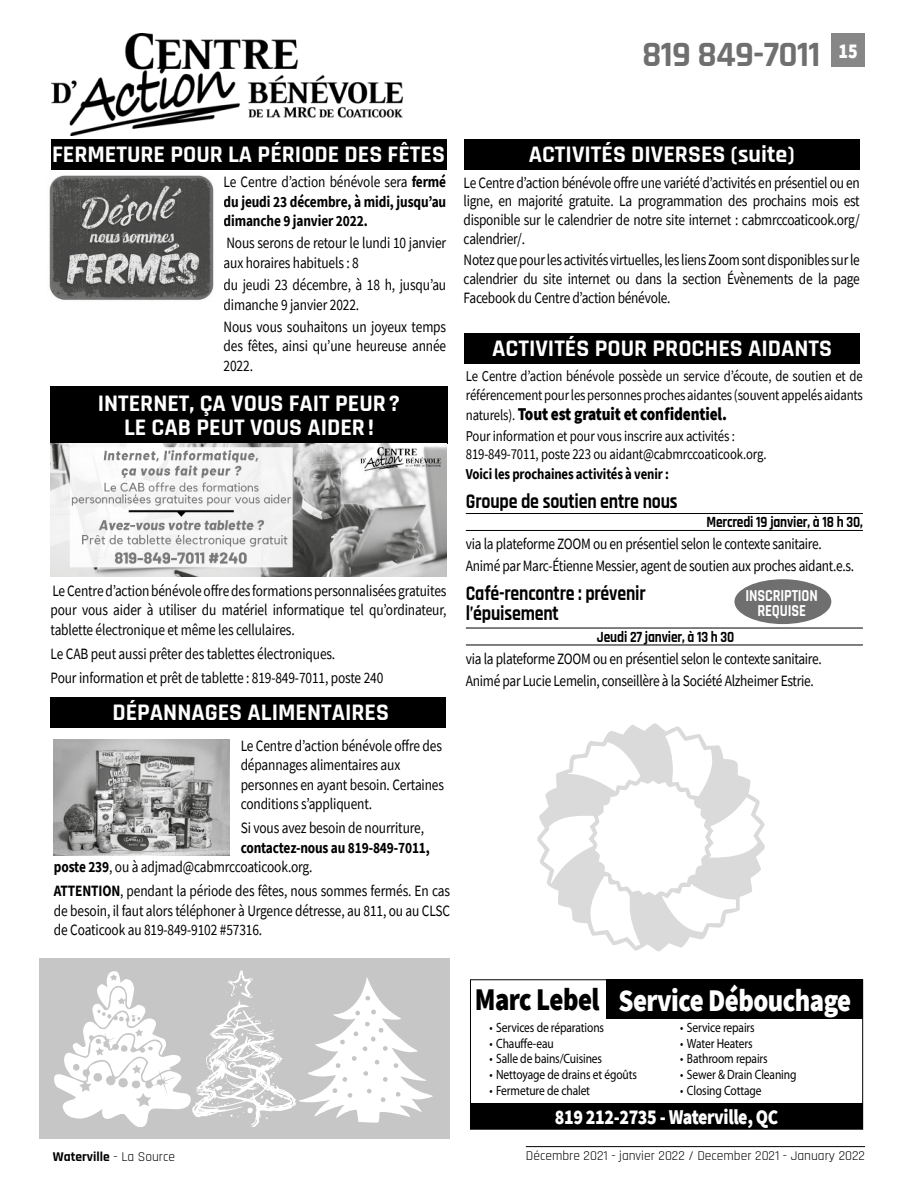
<style>
.page{position:relative;width:918px;height:1188px;background:#fff}
.page>*{position:absolute;margin:0;border:0;box-sizing:border-box;transform-origin:0 0}
.t1{font:319.65px "Xmastfb Christmas";color:#dadada}
.t2{font:183px "Xmastfb Christmas";color:#fff}
.t3{font:700 36px "Rajdhani";letter-spacing:-.02em;color:#706f6f}
.t4{font:900 31.5px "Source Sans Pro";letter-spacing:-.02em;color:#fff;scale:.85 1}
.t5{font:900 31.5px "Source Sans Pro";letter-spacing:-.02em;color:#000;scale:.85 1}
.t6{font:700 24px/24px "Rajdhani";color:#fff;text-align:center}
.t7{font:700 21px/19.5px "Rajdhani";letter-spacing:-.01em;color:#000;scale:.85 1}
.t8{font:900 21px "Source Sans Pro";letter-spacing:-.02em;color:#fff;scale:.85 1}
.t9{font:900 18px "Source Sans Pro";letter-spacing:-.01em;color:#000;scale:.85 1}
.t10{font:700 16.95px/14.7px "Rajdhani";letter-spacing:-.01em;color:#fff;text-align:center;scale:.85 1}
.t11{font:15.75px/19.5px "Source Sans Pro";letter-spacing:-.02em;color:#000;scale:.85 1}
.t12{font:700 15.75px/19.5px "Source Sans Pro";letter-spacing:-.01em;color:#000;scale:.85 1}
.t13{font:700 15.75px "Rajdhani";letter-spacing:-.01em;color:#000;scale:.85 1}
.t14{font:15px/19.5px "Source Sans Pro";letter-spacing:-.01em;color:#000;scale:.85 1}
.t15{font:700 15px "Source Sans Pro";letter-spacing:-.01em;color:#000;scale:.85 1}
.t16{font:13.5px "Myriad Pro";letter-spacing:-.01em;color:#000;scale:.85 1}
.t17{font:13.5px "Rajdhani";color:#000}
.t18{font:700 13.5px "Rajdhani";color:#000}
.s1{font-weight:400}
.s2{font-weight:700}
.s3{font-weight:400;font-size:15px}
</style>
<div class="page">
<hr style="left:526px;top:1146px;width:339px;height:1px;background:#000">
<div style="left:831px;top:33px;width:34px;height:34px;background:#878787"></div>
<img style="left:52px;top:33px;width:350px;height:103px">
<div style="left:50px;top:697px;width:396px;height:30px;background:#000"></div>
<div style="left:464px;top:140px;width:395px;height:30px;background:#000"></div>
<div style="left:464px;top:334px;width:396px;height:30px;background:#000"></div>
<div style="left:51px;top:140px;width:395px;height:30px;background:#000"></div>
<div style="left:50px;top:386px;width:397px;height:57px;background:#000"></div>
<hr style="left:466px;top:513px;width:397px;height:1px;background:#000">
<hr style="left:466px;top:530px;width:397px;height:1px;background:#000">
<hr style="left:466px;top:628px;width:397px;height:1px;background:#000">
<hr style="left:466px;top:645px;width:397px;height:1px;background:#000">
<div style="left:734px;top:579px;width:97px;height:45px;background:#706f6f;border-radius:50%"></div>
<img style="left:49px;top:175px;width:165px;height:125px">
<img style="left:51px;top:443px;width:395px;height:133px">
<img style="left:54px;top:739px;width:176px;height:117px">
<div style="left:471px;top:1103px;width:391px;height:26px;background:#000"></div>
<div style="left:607px;top:979px;width:256px;height:39px;background:#000"></div>
<div style="left:40px;top:958px;width:410px;height:181px;background:#c6c6c6"></div>
<h3 class="t3" style="left:642px;top:33px;width:217px">819 849-7011 <sup>15</sup></h3>
<h3 class="t6" style="left:52px;top:143px;width:394px">FERMETURE POUR LA PÉRIODE DES FÊTES</h3>
<p class="t12" style="left:224px;top:172px;width:263px;text-align:justify"><span class="s1">Le Centre d’action bénévole sera</span> fermé du jeudi 23 décembre, à midi, jusqu’au dimanche 9 janvier 2022.</p>
<p class="t11" style="left:224px;top:233px;width:263px">Nous serons de retour le lundi 10 janvier aux horaires habituels : 8</p>
<p class="t11" style="left:224px;top:275px;width:263px">du jeudi 23 décembre, à 18 h, jusqu’au dimanche 9 janvier 2022.</p>
<p class="t11" style="left:224px;top:317px;width:263px;text-align:justify">Nous vous souhaitons un joyeux temps des fêtes, ainsi qu’une heureuse année 2022.</p>
<h3 class="t6" style="left:98px;top:391px;width:304px">INTERNET, ÇA VOUS FAIT PEUR?<br>LE CAB PEUT VOUS AIDER!</h3>
<p class="t11" style="left:51px;top:580px;width:467px;text-align:justify">Le Centre d’action bénévole offre des formations personnalisées gratuites pour vous aider à utiliser du matériel informatique tel qu’ordinateur, tablette électronique et même les cellulaires.</p>
<p class="t11" style="left:51px;top:641px;width:393px;line-height:24px">Le CAB peut aussi prêter des tablettes électroniques.<br>Pour information et prêt de tablette : 819-849-7011, poste 240</p>
<h3 class="t6" style="left:112px;top:701px;width:278px">DÉPANNAGES ALIMENTAIRES</h3>
<p class="t11" style="left:241px;top:736px;width:241px">Le Centre d’action bénévole offre des dépannages alimentaires aux personnes en ayant besoin. Certaines conditions s’appliquent.</p>
<p class="t11" style="left:241px;top:818px;width:217px">Si vous avez besoin de nourriture,</p>
<p class="t12" style="left:54px;top:838px;width:444px;text-indent:187px">contactez-nous au 819-849-7011, poste 239<span class="s1">, ou à adjmad@cabmrccoaticook.org.</span></p>
<p class="t11" style="left:54px;top:881px;width:468px;text-align:justify"><span class="s2">ATTENTION</span>, pendant la période des fêtes, nous sommes fermés. En cas de besoin, il faut alors téléphoner à Urgence détresse, au 811, ou au CLSC de Coaticook au 819-849-9102 #57316.</p>
<h2 class="t2" style="left:54px;top:969px;width:383px">MHh</h2>
<h3 class="t6" style="left:529px;top:143px;width:268px">ACTIVITÉS DIVERSES (suite)</h3>
<p class="t11" style="left:464px;top:173px;width:468px;line-height:18.8px;text-align:justify">Le Centre d’action bénévole offre une variété d’activités en présentiel ou en ligne, en majorité gratuite. La programmation des prochains mois est disponible sur le calendrier de notre site internet : cabmrccoaticook.org/ calendrier/.</p>
<p class="t11" style="left:464px;top:251px;width:468px;line-height:18.8px;text-align:justify">Notez que pour les activités virtuelles, les liens Zoom sont disponibles sur le calendrier du site internet ou dans la section Évènements de la page Facebook du Centre d’action bénévole.</p>
<h3 class="t6" style="left:492px;top:337px;width:341px">ACTIVITÉS POUR PROCHES AIDANTS</h3>
<p class="t14" style="left:466px;top:366px;width:469px">Le Centre d’action bénévole possède un service d’écoute, de soutien et de référencement pour les personnes proches aidantes (souvent appelés aidants</p>
<p class="t9" style="left:466px;top:401px;width:309px"><span class="s3">naturels).</span> Tout est gratuit et confidentiel.</p>
<p class="t14" style="left:466px;top:426px;width:355px;line-height:18px">Pour information et pour vous inscrire aux activités :<br>819-849-7011, poste 223 ou aidant@cabmrccoaticook.org.</p>
<p class="t15" style="left:466px;top:464px;width:240px">Voici les prochaines activités à venir :</p>
<h3 class="t7" style="left:466px;top:492px;width:251px">Groupe de soutien entre nous</h3>
<p class="t13" style="left:706px;top:513px;width:186px">Mercredi 19 janvier, à 18 h 30,</p>
<p class="t11" style="left:466px;top:533px;width:459px;line-height:22.2px">via la plateforme ZOOM ou en présentiel selon le contexte sanitaire.<br>Animé par Marc-Étienne Messier, agent de soutien aux proches aidant.e.s.</p>
<h3 class="t7" style="left:466px;top:584px;width:213px">Café-rencontre : prévenir l’épuisement</h3>
<p class="t13" style="left:597px;top:627px;width:163px">Jeudi 27 janvier, à 13 h 30</p>
<p class="t11" style="left:466px;top:647px;width:420px;line-height:22.2px">via la plateforme ZOOM ou en présentiel selon le contexte sanitaire.<br>Animé par Lucie Lemelin, conseillère à la Société Alzheimer Estrie.</p>
<p class="t10" style="left:746px;top:589px;width:86px">INSCRIPTION<br>REQUISE</p>
<h1 class="t1" style="left:537px;top:683px;width:233px">o</h1>
<h3 class="t4" style="left:619px;top:978px;width:275px">Service Débouchage</h3>
<h3 class="t5" style="left:475px;top:978px;width:148px">Marc Lebel</h3>
<p class="t16" style="left:489px;top:1019px;width:136px">• Services de réparations</p>
<p class="t16" style="left:489px;top:1035px;width:77px">• Chauffe-eau</p>
<p class="t16" style="left:489px;top:1051px;width:134px">• Salle de bains/Cuisines</p>
<p class="t16" style="left:489px;top:1066px;width:175px">• Nettoyage de drains et égoûts</p>
<p class="t16" style="left:489px;top:1082px;width:120px">• Fermeture de chalet</p>
<p class="t16" style="left:680px;top:1019px;width:89px">• Service repairs</p>
<p class="t16" style="left:680px;top:1035px;width:87px">• Water Heaters</p>
<p class="t16" style="left:680px;top:1051px;width:105px">• Bathroom repairs</p>
<p class="t16" style="left:680px;top:1066px;width:138px">• Sewer &amp; Drain Cleaning</p>
<p class="t16" style="left:680px;top:1082px;width:97px">• Closing Cottage</p>
<h3 class="t8" style="left:555px;top:1102px;width:265px">819 212-2735 - Waterville, QC</h3>
<p class="t18" style="left:53px;top:1148px;width:124px">Waterville <span class="s1">- La Source</span></p>
<p class="t17" style="left:526px;top:1148px;width:341px">Décembre 2021 - janvier 2022 / December 2021 - January 2022</p>
</div>
